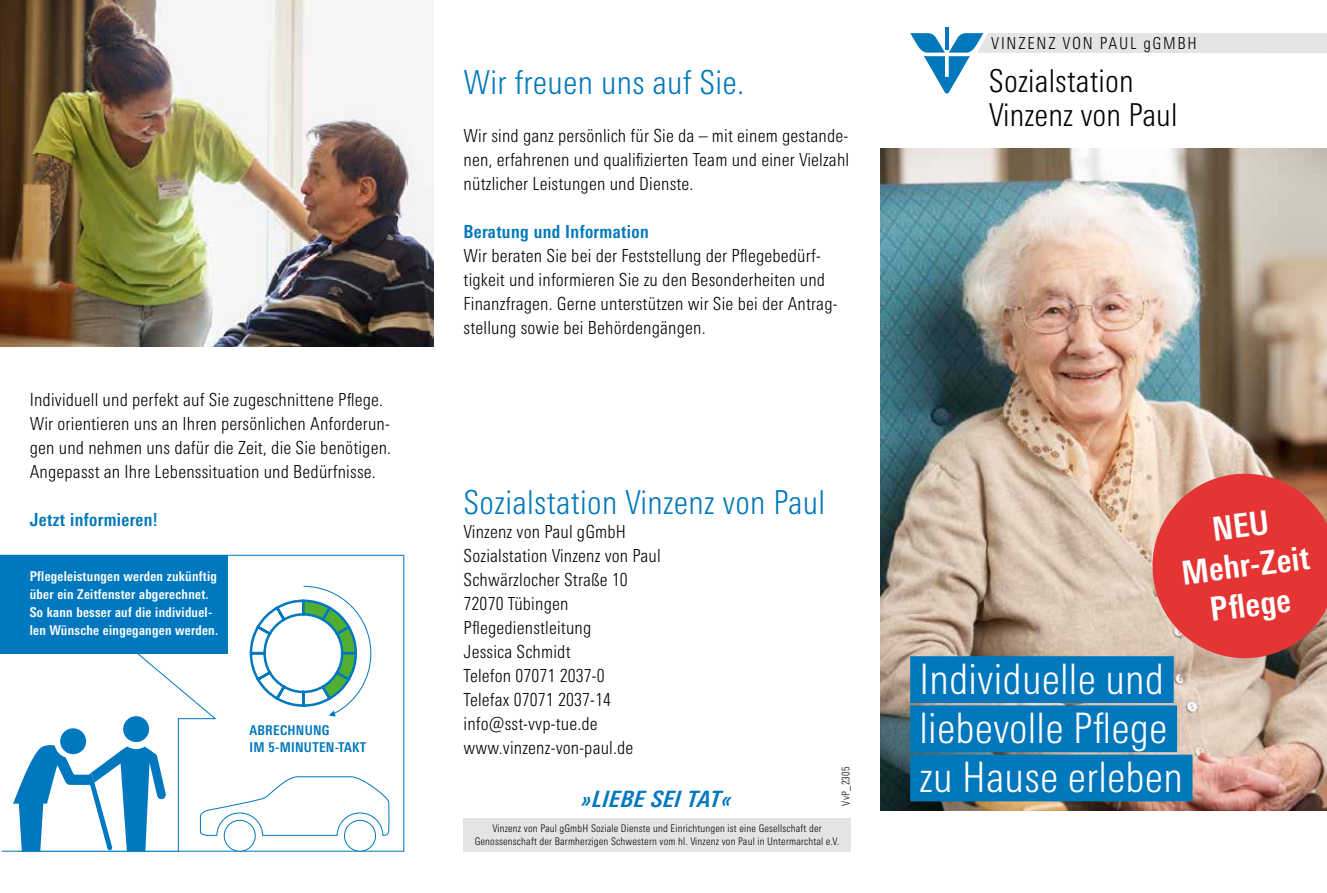
<style>
.page{position:relative;width:1327px;height:893px;background:#fff}
.page>*{position:absolute;margin:0;border:0;box-sizing:border-box;transform-origin:0 0}
.t1{font:300 condensed 42px/49.2px "Univers Next Pro";letter-spacing:.005em;color:#fff}
.t2{font:300 condensed 33px "Univers Next Pro";letter-spacing:.01em;color:#0078bb}
.t3{font:700 condensed 33px/39.6px "Univers Next Pro";color:#fff;text-align:center}
.t4{font:300 condensed 31.5px/33.8px "Univers Next Pro";letter-spacing:.005em;color:#000}
.t5{font:italic 700 condensed 22.5px "Univers Next Pro";letter-spacing:.025em;color:#0078bb}
.t6{font:300 condensed 18px/24px "Univers Next Pro";letter-spacing:.01em;color:#000}
.t7{font:700 condensed 18px "Univers Next Pro";letter-spacing:.02em;color:#0078bb}
.t8{font:300 condensed 16.5px "Univers Next Pro";letter-spacing:.1em;color:#000}
.t9{font:700 condensed 13.5px/18px "Univers Next Pro";letter-spacing:.02em;color:#fff}
.t10{font:700 condensed 13.5px/16.2px "Univers Next Pro";letter-spacing:.02em;color:#0078bb}
.t11{font:300 condensed 10.5px/13.5px "Univers Next Pro";letter-spacing:.015em;color:#000;text-align:center}
</style>
<div class="page">
<img style="left:880px;top:149px;width:447px;height:662px">
<img style="left:0;top:0;width:434px;height:346px">
<div style="left:910px;top:656px;width:263px;height:47px;background:#0078bb"></div>
<div style="left:910px;top:705px;width:267px;height:47px;background:#0078bb"></div>
<div style="left:910px;top:755px;width:282px;height:46px;background:#0078bb"></div>
<hr style="left:945px;top:27px;width:3px;height:22px;background:#0078bb">
<svg style="left:910px;top:33px;width:417px;height:60px"></svg>
<div style="left:463px;top:818px;width:387px;height:33px;background:#e3e4e4"></div>
<svg style="left:1147px;top:468px;width:180px;height:196px;background:#da514d"></svg>
<svg style="left:0;top:555px;width:404px;height:297px"></svg>
<svg style="left:18px;top:653px;width:198px;height:199px"></svg>
<div style="left:60px;top:728px;width:26px;height:26px;background:#0078bf;border-radius:50%"></div>
<div style="left:123px;top:716px;width:26px;height:26px;background:#0078bf;border-radius:50%"></div>
<svg style="left:13px;top:745px;width:153px;height:106px"></svg>
<div style="left:0;top:555px;width:228px;height:98px;background:#0078bf"></div>
<svg style="left:200px;top:776px;width:189px;height:76px"></svg>
<svg style="left:248px;top:586px;width:123px;height:131px"></svg>
<h2 class="t2" style="left:463px;top:63px;width:282px">Wir freuen uns auf Sie.</h2>
<p class="t6" style="left:463px;top:124px;width:387px;text-align:justify">Wir sind ganz persönlich für Sie da – mit einem gestande&shy;nen, erfahrenen und qualifizierten Team und einer Vielzahl nützlicher Leistungen und Dienste.</p>
<p class="t7" style="left:463px;top:221px;width:187px">Beratung und Information</p>
<p class="t6" style="left:463px;top:244px;width:375px">Wir beraten Sie bei der Feststellung der Pflegebedürf&shy;tigkeit und informieren Sie zu den Besonderheiten und Finanzfragen. Gerne unterstützen wir Sie bei der Antrag&shy;stellung sowie bei Behördengängen.</p>
<p class="t8" style="left:991px;top:33px;width:207px">VINZENZ VON PAUL gGMBH</p>
<h3 class="t4" style="left:989px;top:64px;width:190px">Sozialstation<br>Vinzenz von Paul</h3>
<p class="t6" style="left:30px;top:388px;width:363px">Individuell und perfekt auf Sie zugeschnittene Pflege.<br>Wir orientieren uns an Ihren persönlichen Anforderun&shy;gen und nehmen uns dafür die Zeit, die Sie benötigen.<br>Angepasst an Ihre Lebenssituation und Bedürfnisse.</p>
<p class="t7" style="left:30px;top:509px;width:130px">Jetzt informieren!</p>
<h2 class="t3" style="left:1174px;top:514px;width:130px;rotate:-7deg">NEU<br>Mehr-Zeit<br>Pfl ege</h2>
<h2 class="t2" style="left:463px;top:483px;width:363px">Sozialstation Vinzenz von Paul</h2>
<p class="t6" style="left:463px;top:520px;width:199px">Vinzenz von Paul gGmbH<br>Sozialstation Vinzenz von Paul<br>Schwärzlocher Straße 10<br>72070 Tübingen<br>Pflegedienstleitung<br>Jessica Schmidt<br>Telefon 07071 2037-0<br>Telefax 07071 2037-14 info@sst-vvp-tue.de www.vinzenz-von-paul.de</p>
<p class="t9" style="left:30px;top:567px;width:190px">Pflegeleistungen werden zukünftig über ein Zeitfenster abgerechnet.<br>So kann besser auf die individuel&shy;len Wünsche eingegangen werden.</p>
<h1 class="t1" style="left:919px;top:654px;width:265px">Individuelle und liebevolle Pflege zu Hause erleben</h1>
<p class="t10" style="left:249px;top:722px;width:118px">ABRECHNUNG<br>IM 5-MINUTEN-TAKT</p>
<p class="t11" style="left:839px;top:806px;width:41px;rotate:-90deg">VvP_2305</p>
<p class="t5" style="left:582px;top:786px;width:151px">»LIEBE SEI TAT«</p>
<p class="t11" style="left:475px;top:821px;width:366px">Vinzenz von Paul gGmbH Soziale Dienste und Einrichtungen ist eine Gesellschaft der<br>Genossenschaft der Barmherzigen Schwestern vom hl. Vinzenz von Paul in Untermarchtal e.V.</p>
</div>
